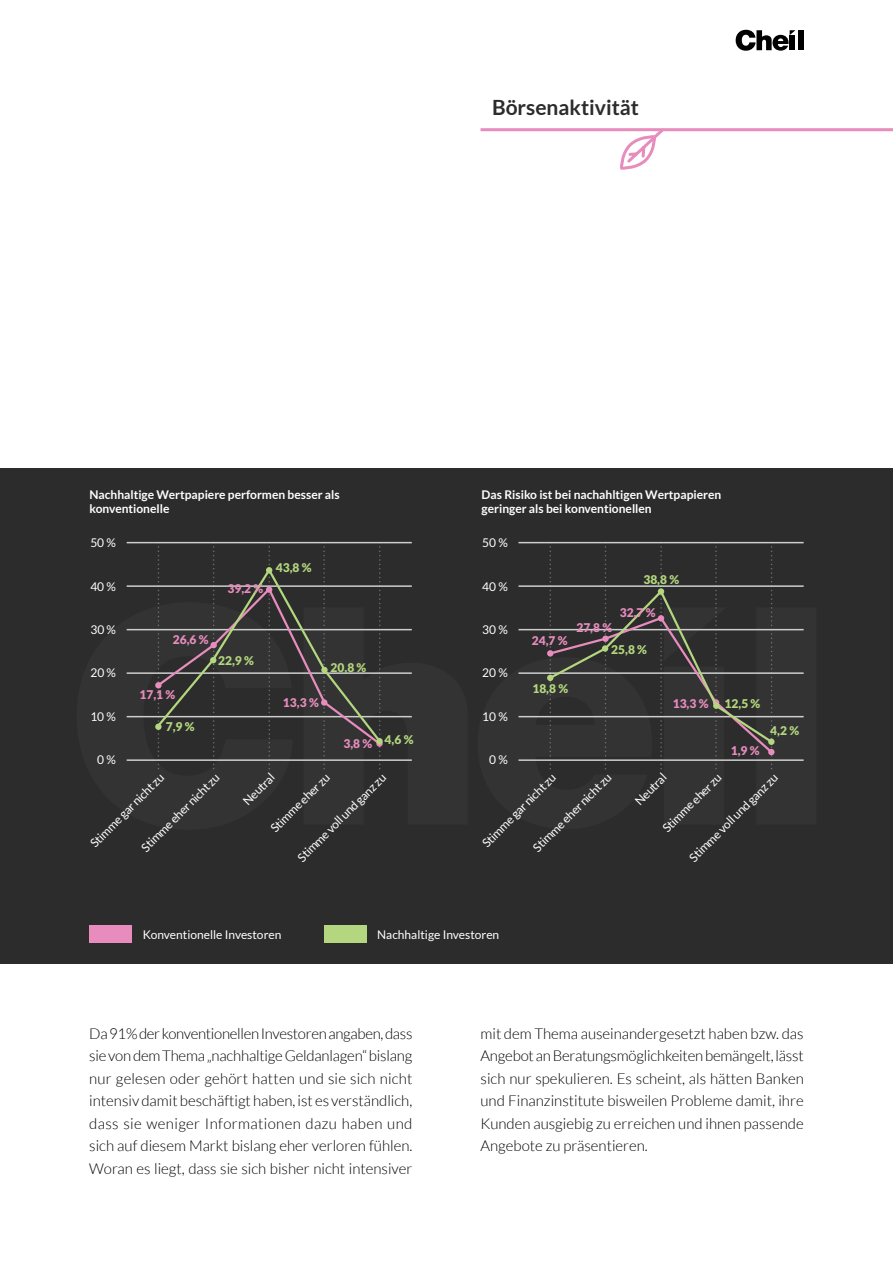
<style>
.page{position:relative;width:893px;height:1263px;background:#fff}
.page>*{position:absolute;margin:0;border:0;box-sizing:border-box;transform-origin:0 0}
.t1{font:700 21px "Lato";color:#2c2c2c}
.t2{font:300 15px/22.5px "Lato";color:#000;text-align:justify}
.t3{font:12px "Lato";color:#fff}
.t4{font:700 12px/14.4px "Lato";color:#fff}
.t5{font:900 12px "Lato";color:#e78cbc}
.t6{font:900 12px "Lato";color:#b3d67e}
</style>
<div class="page">
<div style="left:0;top:468px;width:893px;height:495px;background:#2c2c2c"></div>
<div style="left:90px;top:926px;width:42px;height:17px;background:#e78cbc"></div>
<div style="left:324px;top:926px;width:43px;height:17px;background:#b3d67e"></div>
<div style="left:798px;top:30px;width:6px;height:20px;background:#000"></div>
<svg style="left:736px;top:30px;width:59px;height:21px"></svg>
<hr style="left:480px;top:128px;width:413px;height:3px;background:#e78cbc">
<svg style="left:618px;top:128px;width:48px;height:42px"></svg>
<hr style="left:127px;top:716px;width:285px;height:1px;background:#cdcece">
<hr style="left:127px;top:672px;width:285px;height:2px;background:#cdcece">
<hr style="left:127px;top:629px;width:285px;height:1px;background:#cdcece">
<hr style="left:127px;top:585px;width:285px;height:2px;background:#cdcece">
<hr style="left:127px;top:542px;width:285px;height:1px;background:#cdcece">
<hr style="left:127px;top:759px;width:285px;height:2px;background:#cdcece">
<svg style="left:155px;top:542px;width:257px;height:228px"></svg>
<div style="left:155px;top:723px;width:7px;height:7px;background:#b3d67e;border-radius:50%"></div>
<svg style="left:518px;top:542px;width:286px;height:228px"></svg>
<h1 class="t1" style="left:492px;top:96px;width:148px">Börsenaktivität</h1>
<p class="t4" style="left:89px;top:487px;width:252px">Nachhaltige Wertpapiere performen besser als konventionelle</p>
<p class="t4" style="left:482px;top:487px;width:241px">Das Risiko ist bei nachahltigen Wertpapieren geringer als bei konventionellen</p>
<p class="t3" style="left:90px;top:536px;width:27px">50 %</p>
<p class="t3" style="left:482px;top:536px;width:27px">50 %</p>
<p class="t3" style="left:90px;top:580px;width:27px">40 %</p>
<p class="t3" style="left:482px;top:580px;width:27px">40 %</p>
<p class="t3" style="left:90px;top:623px;width:27px">30 %</p>
<p class="t3" style="left:482px;top:623px;width:27px">30 %</p>
<p class="t3" style="left:90px;top:666px;width:27px">20 %</p>
<p class="t3" style="left:482px;top:666px;width:27px">20 %</p>
<p class="t3" style="left:90px;top:710px;width:27px">10 %</p>
<p class="t3" style="left:482px;top:710px;width:27px">10 %</p>
<p class="t3" style="left:97px;top:753px;width:20px">0 %</p>
<p class="t3" style="left:489px;top:753px;width:20px">0 %</p>
<p class="t6" style="left:276px;top:561px;width:37px">43,8 %</p>
<p class="t5" style="left:227px;top:581px;width:37px">39,2 %</p>
<p class="t5" style="left:173px;top:632px;width:37px">26,6 %</p>
<p class="t6" style="left:218px;top:654px;width:37px">22,9 %</p>
<p class="t6" style="left:331px;top:660px;width:37px">20,8 %</p>
<p class="t5" style="left:139px;top:688px;width:37px">17,1 %</p>
<p class="t5" style="left:283px;top:695px;width:37px">13,3 %</p>
<p class="t6" style="left:166px;top:720px;width:30px">7,9 %</p>
<p class="t6" style="left:385px;top:733px;width:30px">4,6 %</p>
<p class="t5" style="left:343px;top:737px;width:30px">3,8 %</p>
<p class="t5" style="left:532px;top:634px;width:37px">24,7 %</p>
<p class="t6" style="left:643px;top:572px;width:37px">38,8 %</p>
<p class="t5" style="left:576px;top:621px;width:37px">27,8 %</p>
<p class="t5" style="left:620px;top:606px;width:37px">32,7 %</p>
<p class="t6" style="left:611px;top:642px;width:37px">25,8 %</p>
<p class="t6" style="left:532px;top:681px;width:37px">18,8 %</p>
<p class="t5" style="left:673px;top:696px;width:37px">13,3 %</p>
<p class="t6" style="left:725px;top:696px;width:37px">12,5 %</p>
<p class="t5" style="left:731px;top:743px;width:30px">1,9 %</p>
<p class="t6" style="left:770px;top:724px;width:30px">4,2 %</p>
<p class="t3" style="left:240px;top:798px;width:40px;rotate:-45deg">Neutral</p>
<p class="t3" style="left:632px;top:798px;width:40px;rotate:-45deg">Neutral</p>
<p class="t3" style="left:268px;top:825px;width:79px;rotate:-45deg">Stimme eher zu</p>
<p class="t3" style="left:660px;top:825px;width:79px;rotate:-45deg">Stimme eher zu</p>
<p class="t3" style="left:295px;top:855px;width:121px;rotate:-45deg">Stimme voll und ganz zu</p>
<p class="t3" style="left:687px;top:855px;width:121px;rotate:-45deg">Stimme voll und ganz zu</p>
<p class="t3" style="left:88px;top:840px;width:100px;rotate:-45deg">Stimme gar nicht zu</p>
<p class="t3" style="left:480px;top:840px;width:100px;rotate:-45deg">Stimme gar nicht zu</p>
<p class="t3" style="left:139px;top:845px;width:107px;rotate:-45deg">Stimme eher nicht zu</p>
<p class="t3" style="left:530px;top:845px;width:107px;rotate:-45deg">Stimme eher nicht zu</p>
<p class="t3" style="left:143px;top:928px;width:140px">Konventionelle Investoren</p>
<p class="t3" style="left:377px;top:928px;width:124px">Nachhaltige Investoren</p>
<p class="t2" style="left:89px;top:1022px;width:325px">Da 91% der konventionellen Investoren angaben, dass sie von dem Thema „nachhaltige Geldanlagen“ bislang nur gelesen oder gehört hatten und sie sich nicht intensiv damit beschäftigt haben, ist es verständlich, dass sie weniger Informationen dazu haben und sich auf diesem Markt bislang eher verloren fühlen.<br>Woran es liegt, dass sie sich bisher nicht intensiver</p>
<p class="t2" style="left:480px;top:1022px;width:325px">mit dem Thema auseinandergesetzt haben bzw. das Angebot an Beratungsmöglichkeiten bemängelt, lässt sich nur spekulieren. Es scheint, als hätten Banken und Finanzinstitute bisweilen Probleme damit, ihre Kunden ausgiebig zu erreichen und ihnen passende Angebote zu präsentieren.</p>
</div>
